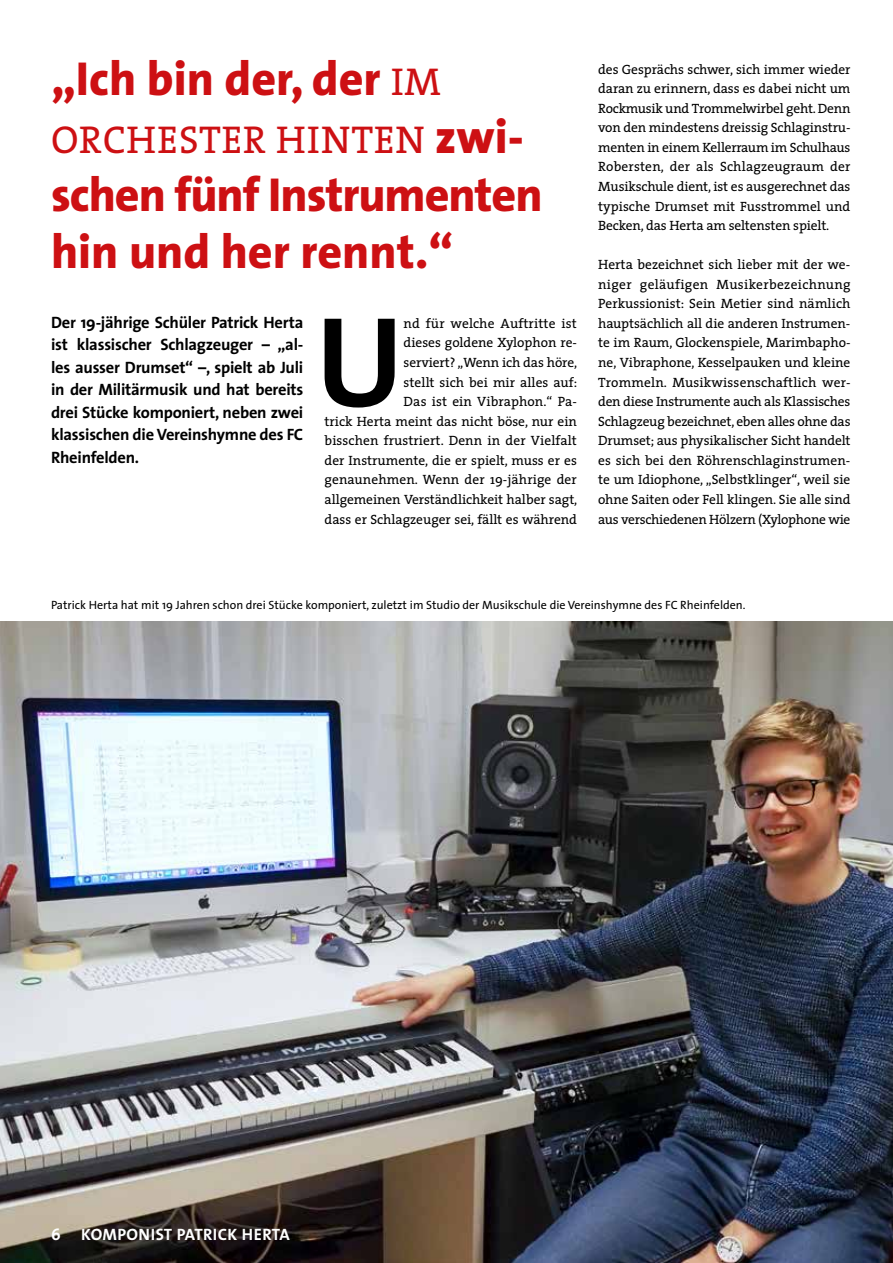
<style>
.page{position:relative;width:893px;height:1263px;background:#fff}
.page>*{position:absolute;margin:0;border:0;box-sizing:border-box;transform-origin:0 0}
.t1{font:700 129.45px "The Sans";color:#000}
.t2{font:800 48px/57.6px "The Sans";letter-spacing:-.015em;color:#cd1013}
.t3{font:39px "The Serif";letter-spacing:.02em;color:#cd1013}
.t4{font:700 16.5px/22.5px "The Sans";letter-spacing:-.015em;color:#000;text-align:justify}
.t5{font:700 16.5px "The Sans";letter-spacing:.025em;color:#fff}
.t6{font:13.5px/19.5px "The Serif";color:#000;text-align:justify}
.t7{font:12px "The Sans";color:#000}
.s1{font-family:"The Serif";font-weight:400;font-size:39px}
.s2{font-family:"The Sans";font-weight:800;font-size:48px}
</style>
<div class="page">
<img style="left:0;top:621px;width:893px;height:642px">
<h2 class="t2" style="left:51px;top:49px;width:391px">„Ich bin der, der <span class="s1">IM</span></h2>
<h3 class="t3" style="left:51px;top:107px;width:475px">ORCHESTER HINTEN <span class="s2">zwi-</span></h3>
<h2 class="t2" style="left:51px;top:164px;width:493px">schen fünf Instrumenten hin und her rennt.“</h2>
<p class="t4" style="left:51px;top:311px;width:254px">Der 19-jährige Schüler Patrick Herta ist klassischer Schlagzeuger – „al&shy;les ausser Drumset“ –, spielt ab Juli in der Militärmusik und hat bereits drei Stücke komponiert, neben zwei klassischen die Vereinshymne des FC Rheinfelden.</p>
<p class="t6" style="left:325px;top:313px;width:254px;text-align:right">nd für welche Auftritte ist<br>dieses goldene Xylophon re-<br>serviert? „Wenn ich das höre,<br>stellt sich bei mir alles auf:<br>Das ist ein Vibraphon.“ Pa-<br>trick Herta meint das nicht böse, nur ein bisschen frustriert. Denn in der Vielfalt der Instrumente, die er spielt, muss er es genaunehmen. Wenn der 19-jährige der allgemeinen Verständlichkeit halber sagt, dass er Schlagzeuger sei, fällt es während</p>
<h1 class="t1" style="left:315px;top:254px;width:90px">U</h1>
<p class="t6" style="left:598px;top:59px;width:254px">des Gesprächs schwer, sich immer wieder daran zu erinnern, dass es dabei nicht um Rockmusik und Trommelwirbel geht. Denn von den mindestens dreissig Schlaginstru&shy;menten in einem Kellerraum im Schulhaus Robersten, der als Schlagzeugraum der Musikschule dient, ist es ausgerechnet das typische Drumset mit Fusstrommel und Becken, das Herta am seltensten spielt.</p>
<p class="t6" style="left:598px;top:254px;width:254px">Herta bezeichnet sich lieber mit der we&shy;niger geläufigen Musikerbezeichnung Perkussionist: Sein Metier sind nämlich hauptsächlich all die anderen Instrumen&shy;te im Raum, Glockenspiele, Marimbapho&shy;ne, Vibraphone, Kesselpauken und kleine Trommeln. Musikwissenschaftlich wer&shy;den diese Instrumente auch als Klassisches Schlagzeug bezeichnet, eben alles ohne das Drumset; aus physikalischer Sicht handelt es sich bei den Röhrenschlaginstrumen&shy;te um Idiophone, „Selbstklinger“, weil sie ohne Saiten oder Fell klingen. Sie alle sind aus verschiedenen Hölzern (Xylophone wie</p>
<p class="t7" style="left:51px;top:595px;width:696px">Patrick Herta hat mit 19 Jahren schon drei Stücke komponiert, zuletzt im Studio der Musikschule die Vereinshymne des FC Rheinfelden.</p>
<p class="t5" style="left:51px;top:1221px;width:240px">6 KOMPONIST PATRICK HERTA</p>
</div>
